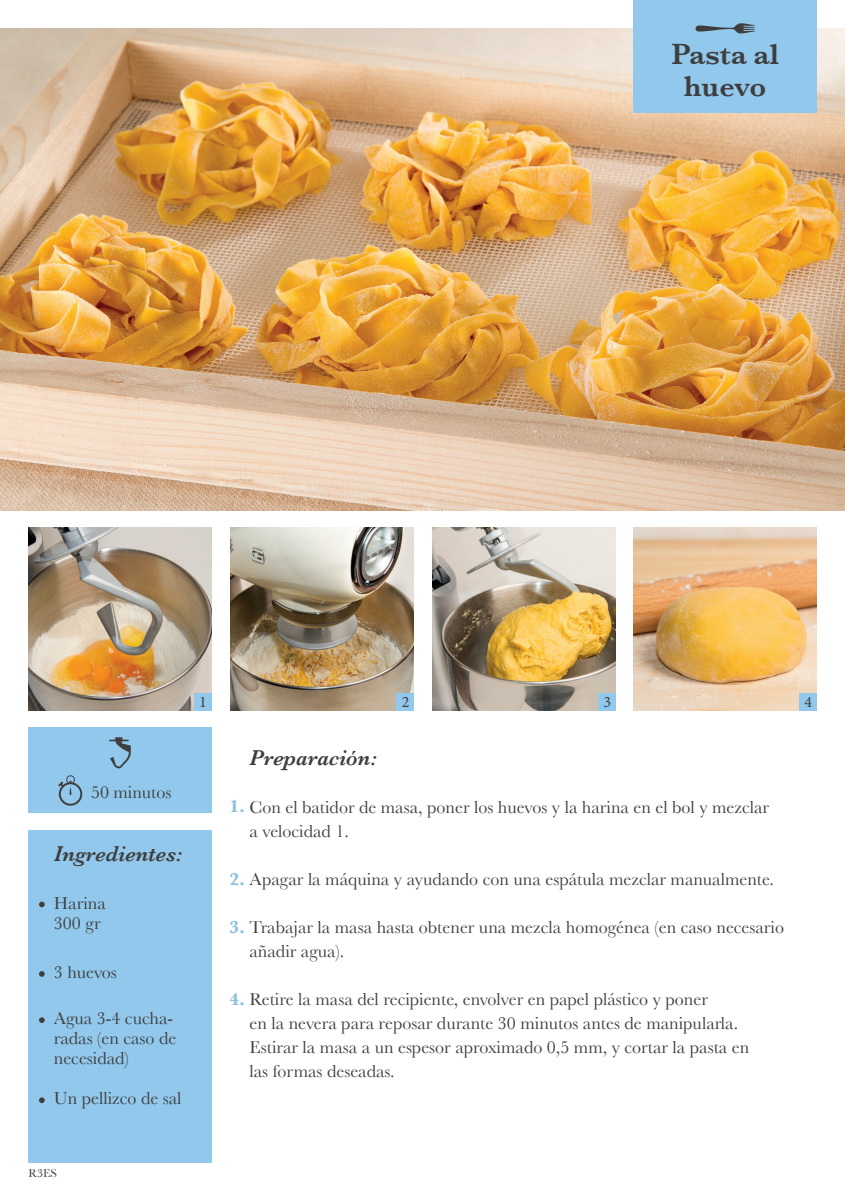
<style>
.page{position:relative;width:845px;height:1191px;background:#fff}
.page>*{position:absolute;margin:0;border:0;box-sizing:border-box;transform-origin:0 0}
.t1{font:600 30px/32px "Baskerville";color:#3e3e3f;text-align:center}
.t2{font:italic 600 22px "Baskerville";color:#3e3e3f}
.t3{font:18px/20px "Baskerville";color:#3e3e3f}
.t4{font:16px "Minion Pro";color:#3e3e3f}
.t5{font:12px "Baskerville";color:#3e3e3f}
.s1{font-weight:700;color:#8ec2de}
</style>
<div class="page">
<img style="left:28px;top:527px;width:183px;height:183px">
<img style="left:0;top:28px;width:845px;height:482px">
<img style="left:231px;top:527px;width:183px;height:183px">
<img style="left:432px;top:527px;width:183px;height:183px">
<img style="left:633px;top:527px;width:183px;height:183px">
<div style="left:194px;top:693px;width:17px;height:17px;background:#91c8eb"></div>
<div style="left:397px;top:693px;width:17px;height:17px;background:#91c8eb"></div>
<div style="left:598px;top:693px;width:17px;height:17px;background:#91c8eb"></div>
<div style="left:799px;top:693px;width:17px;height:17px;background:#91c8eb"></div>
<div style="left:28px;top:829px;width:183px;height:333px;background:#91c8eb"></div>
<div style="left:634px;top:0;width:183px;height:112px;background:#91c8eb"></div>
<div style="left:28px;top:727px;width:183px;height:85px;background:#91c8eb"></div>
<svg style="left:695px;top:23px;width:60px;height:10px"></svg>
<svg style="left:39px;top:971px;width:6px;height:5px"></svg>
<svg style="left:39px;top:901px;width:6px;height:6px"></svg>
<svg style="left:58px;top:775px;width:24px;height:30px"></svg>
<svg style="left:39px;top:1017px;width:6px;height:6px"></svg>
<svg style="left:109px;top:737px;width:22px;height:31px"></svg>
<svg style="left:39px;top:1097px;width:6px;height:6px"></svg>
<h1 class="t1" style="left:671px;top:38px;width:109px">Pasta al huevo</h1>
<p class="t3" style="left:91px;top:782px;width:82px">50 minutos</p>
<p class="t2" style="left:54px;top:841px;width:130px">Ingredientes:</p>
<p class="t3" style="left:54px;top:893px;width:53px">Harina<br>300 gr</p>
<p class="t3" style="left:54px;top:962px;width:65px">3 huevos</p>
<p class="t3" style="left:54px;top:1008px;width:124px">Agua 3-4 cucha&shy;radas (en caso de necesidad)</p>
<p class="t3" style="left:54px;top:1088px;width:129px">Un pellizco de sal</p>
<p class="t4" style="left:199px;top:691px;width:9px">1</p>
<p class="t4" style="left:402px;top:691px;width:9px">2</p>
<p class="t4" style="left:603px;top:691px;width:9px">3</p>
<p class="t4" style="left:804px;top:691px;width:9px">4</p>
<p class="t2" style="left:249px;top:745px;width:129px">Preparación:</p>
<p class="t3" style="left:229px;top:797px;width:541px"><span class="s1">1.</span> Con el batidor de masa, poner los huevos y la harina en el bol y mezclar</p>
<p class="t3" style="left:249px;top:821px;width:101px">a velocidad 1.</p>
<p class="t3" style="left:229px;top:869px;width:546px"><span class="s1">2.</span> Apagar la máquina y ayudando con una espátula mezclar manualmente.</p>
<p class="t3" style="left:229px;top:917px;width:556px"><span class="s1">3.</span> Trabajar la masa hasta obtener una mezcla homogénea (en caso necesario</p>
<p class="t3" style="left:249px;top:941px;width:96px">añadir agua).</p>
<p class="t3" style="left:229px;top:989px;width:480px"><span class="s1">4.</span> Retire la masa del recipiente, envolver en papel plástico y poner</p>
<p class="t3" style="left:249px;top:1011px;width:501px;line-height:24px">en la nevera para reposar durante 30 minutos antes de manipularla.<br>Estirar la masa a un espesor aproximado 0,5 mm, y cortar la pasta en las formas deseadas.</p>
<p class="t5" style="left:28px;top:1166px;width:30px">R3ES</p>
</div>
